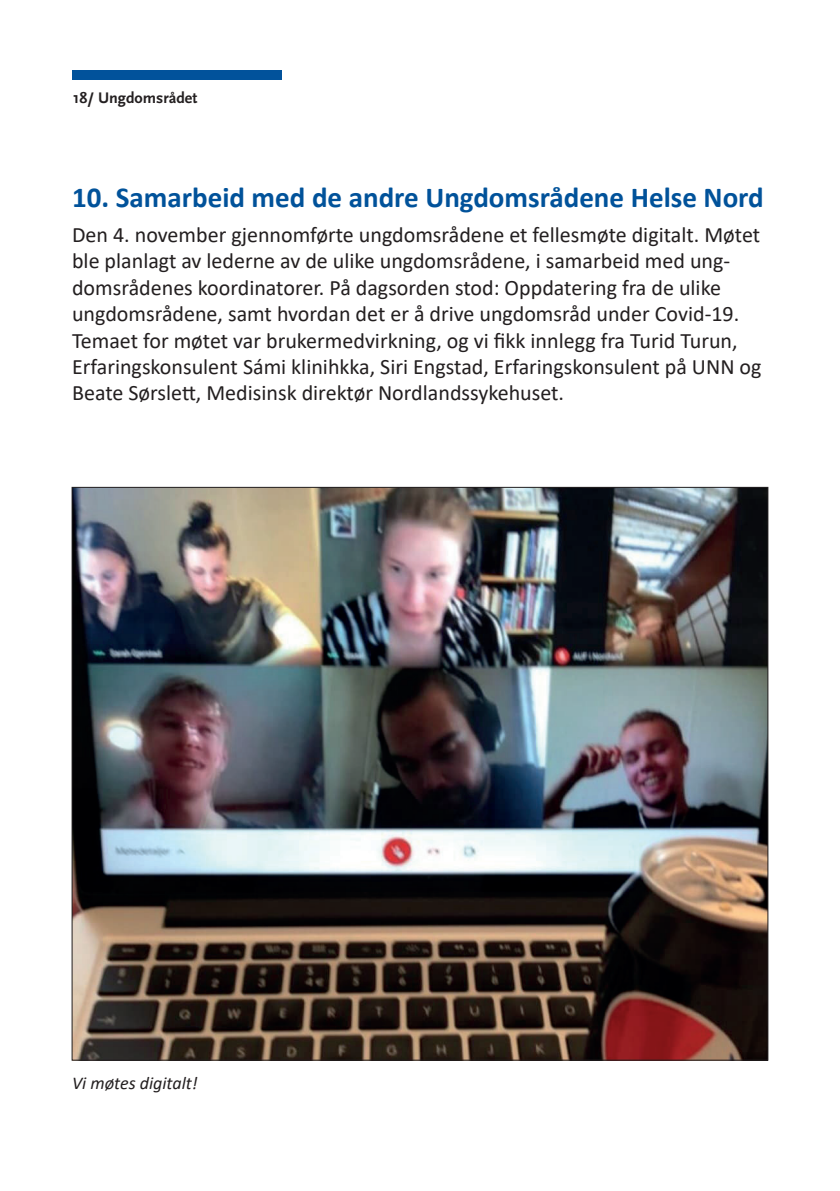
<style>
.page{position:relative;width:840px;height:1191px;background:#fff}
.page>*{position:absolute;margin:0;border:0;box-sizing:border-box;transform-origin:0 0}
.t1{font:700 29px "Calibri";color:#01529a}
.t2{font:22px/26.4px "Calibri";color:#231f20}
.t3{font:italic 18px "Calibri";color:#231f20}
.t4{font:700 16px "Scala Sans OT";color:#231f20}
</style>
<div class="page">
<div style="left:71px;top:71px;width:210px;height:9px;background:#01529b"></div>
<img style="left:74px;top:489px;width:692px;height:569px">
<p class="t4" style="left:73px;top:89px;width:125px">18/ Ungdomsrådet</p>
<h1 class="t1" style="left:72px;top:177px;width:692px">10. Samarbeid med de andre Ungdomsrådene Helse Nord</h1>
<p class="t2" style="left:72px;top:221px;width:690px">Den 4. november gjennomførte ungdomsrådene et fellesmøte digitalt. Møtet ble planlagt av lederne av de ulike ungdomsrådene, i samarbeid med ung&shy;domsrådenes koordinatorer. På dagsorden stod: Oppdatering fra de ulike ungdomsrådene, samt hvordan det er å drive ungdomsråd under Covid-19.<br>Temaet for møtet var brukermedvirkning, og vi fikk innlegg fra Turid Turun, Erfaringskonsulent Sámi klinihkka, Siri Engstad, Erfaringskonsulent på UNN og Beate Sørslett, Medisinsk direktør Nordlandssykehuset.</p>
<p class="t3" style="left:72px;top:1070px;width:127px">Vi møtes digitalt!</p>
</div>
